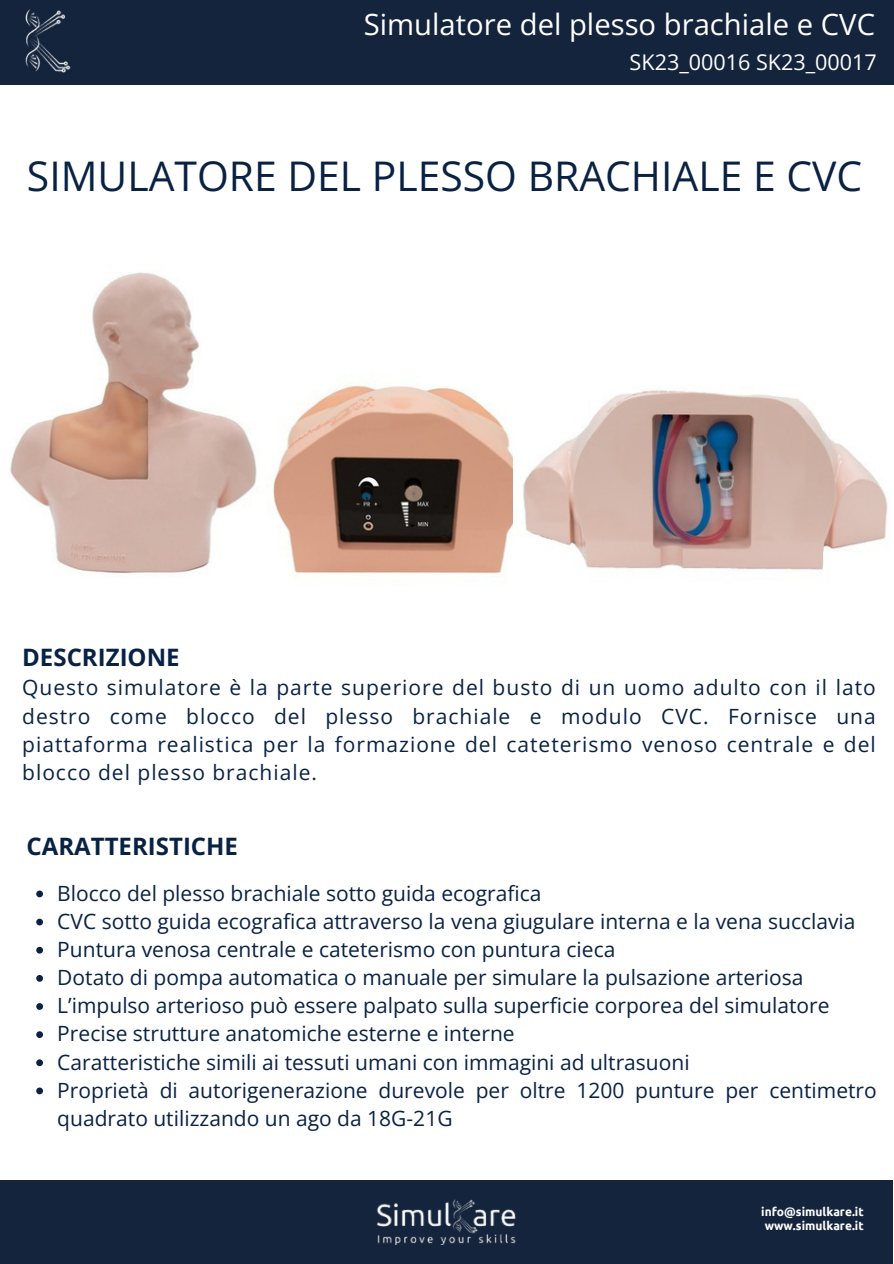
<style>
.page{position:relative;width:894px;height:1264px;background:#fff}
.page>*{position:absolute;margin:0;border:0;box-sizing:border-box;transform-origin:0 0}
.t1{font:40.8px "Open Sans";color:#092244}
.t2{font:29.25px "Open Sans";color:#fff}
.t3{font:700 24px "Open Sans";color:#092244}
.t4{font:21.6px "Open Sans";color:#fff}
.t5{font:21px/28.2px "Open Sans";color:#092244;text-align:justify}
.t6{font:700 12px/13.5px "Ubuntu";color:#fff}
</style>
<div class="page">
<div style="left:0;top:0;width:892px;height:85px;background:#14243c"></div>
<img style="left:25px;top:10px;width:46px;height:63px">
<div style="left:0;top:1179px;width:892px;height:84px;background:#14243c"></div>
<img style="left:377px;top:1199px;width:139px;height:45px">
<img style="left:10px;top:272px;width:247px;height:302px">
<img style="left:273px;top:384px;width:240px;height:190px">
<img style="left:523px;top:390px;width:365px;height:181px">
<svg style="left:36px;top:890px;width:7px;height:7px"></svg>
<svg style="left:36px;top:918px;width:7px;height:7px"></svg>
<svg style="left:36px;top:946px;width:7px;height:7px"></svg>
<svg style="left:36px;top:975px;width:7px;height:6px"></svg>
<svg style="left:36px;top:1003px;width:7px;height:6px"></svg>
<svg style="left:36px;top:1031px;width:7px;height:6px"></svg>
<svg style="left:36px;top:1059px;width:7px;height:7px"></svg>
<svg style="left:36px;top:1087px;width:7px;height:7px"></svg>
<p class="t2" style="left:363px;top:4px;width:512px">Simulatore del plesso brachiale e CVC</p>
<p class="t4" style="left:629px;top:47px;width:249px">SK23_00016 SK23_00017</p>
<p class="t1" style="left:27px;top:147px;width:836px">SIMULATORE DEL PLESSO BRACHIALE E CVC</p>
<h2 class="t3" style="left:22px;top:640px;width:159px">DESCRIZIONE</h2>
<h2 class="t5" style="left:22px;top:673px;width:854px">Questo simulatore è la parte superiore del busto di un uomo adulto con il lato destro come blocco del plesso brachiale e modulo CVC. Fornisce una piattaforma realistica per la formazione del cateterismo venoso centrale e del blocco del plesso brachiale.</h2>
<h4 class="t3" style="left:26px;top:829px;width:213px">CARATTERISTICHE</h4>
<h1 class="t5" style="left:57px;top:878px;width:485px">Blocco del plesso brachiale sotto guida ecografica</h1>
<p class="t5" style="left:57px;top:906px;width:799px">CVC sotto guida ecografica attraverso la vena giugulare interna e la vena succlavia</p>
<p class="t5" style="left:57px;top:934px;width:559px">Puntura venosa centrale e cateterismo con puntura cieca</p>
<p class="t5" style="left:57px;top:962px;width:747px">Dotato di pompa automatica o manuale per simulare la pulsazione arteriosa</p>
<h5 class="t5" style="left:57px;top:991px;width:773px">L’impulso arterioso può essere palpato sulla superficie corporea del simulatore</h5>
<h3 class="t5" style="left:57px;top:1019px;width:458px">Precise strutture anatomiche esterne e interne</h3>
<p class="t5" style="left:57px;top:1047px;width:633px">Caratteristiche simili ai tessuti umani con immagini ad ultrasuoni</p>
<p class="t5" style="left:57px;top:1075px;width:820px">Proprietà di autorigenerazione durevole per oltre 1200 punture per centimetro quadrato utilizzando un ago da 18G-21G</p>
<p class="t6" style="left:761px;top:1205px;width:104px">info@simulkare.it www.simulkare.it</p>
</div>
